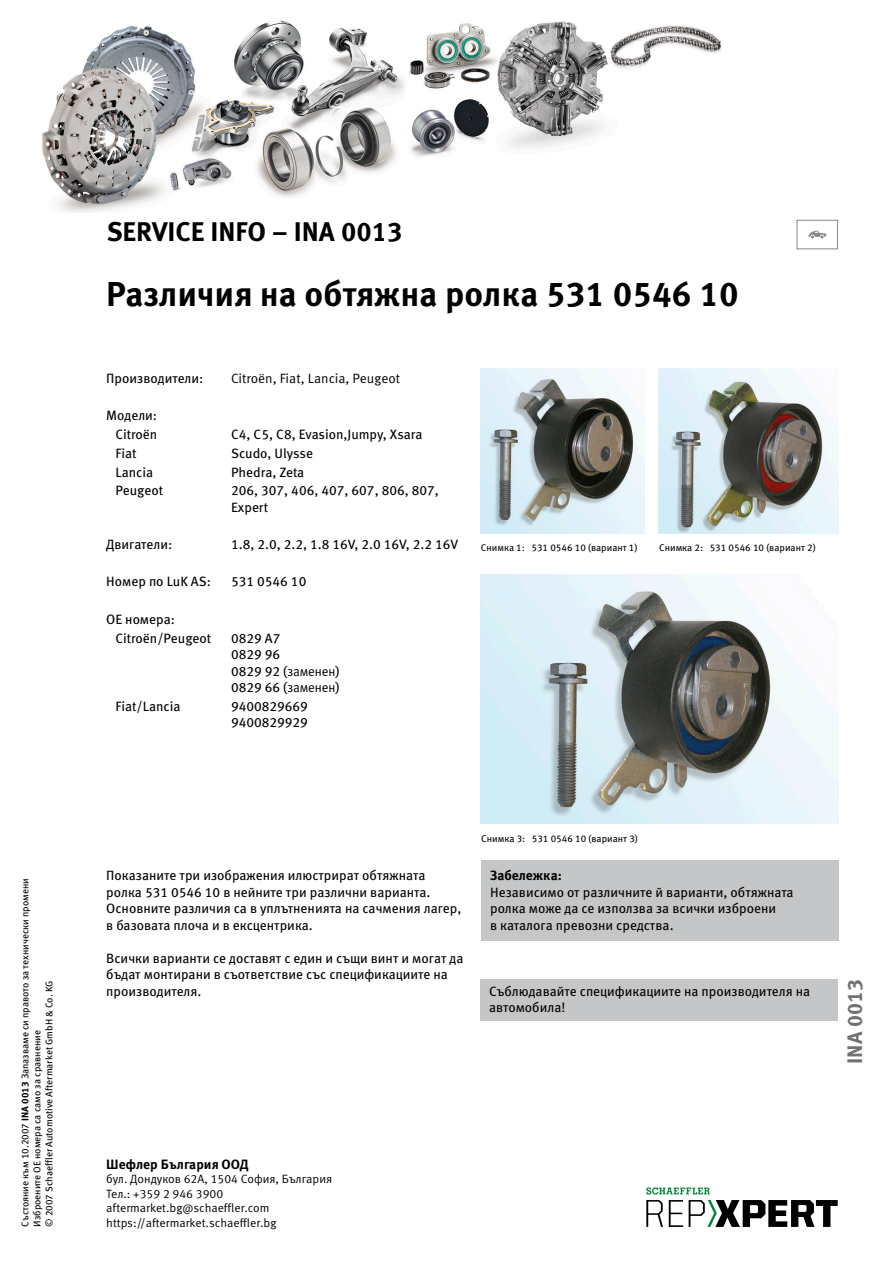
<style>
.page{position:relative;width:893px;height:1263px;background:#fff}
.page>*{position:absolute;margin:0;border:0;box-sizing:border-box;transform-origin:0 0}
.t1{font:700 34.5px "Meta Pro";color:#000}
.t2{font:700 27px "Meta Pro";color:#000}
.t3{font:700 21px "Meta Pro";color:#6f7172}
.t4{font:13.5px/16.5px "Meta Pro";color:#000}
.t5{font:13.5px "Meta Pro Norm";color:#000}
.t6{font:700 13.5px "Meta Pro";color:#000}
.t7{font:12px/14.4px "Meta Pro Norm";color:#000}
.t8{font:9.75px/12px "Meta Pro";color:#000}
.s1{font-weight:700}
.s2{font-family:"Meta Pro Norm"}
</style>
<div class="page">
<div style="left:482px;top:861px;width:357px;height:80px;background:#c5c6c7"></div>
<div style="left:480px;top:980px;width:358px;height:41px;background:#c5c6c7"></div>
<div style="left:797px;top:220px;width:41px;height:29px;border:1px solid #868789"></div>
<svg style="left:808px;top:231px;width:18px;height:7px"></svg>
<img style="left:42px;top:20px;width:679px;height:193px">
<svg style="left:646px;top:1200px;width:17px;height:27px"></svg>
<svg style="left:669px;top:1200px;width:14px;height:27px"></svg>
<svg style="left:689px;top:1200px;width:149px;height:27px"></svg>
<svg style="left:646px;top:1187px;width:64px;height:7px"></svg>
<img style="left:659px;top:369px;width:179px;height:164px">
<img style="left:481px;top:369px;width:163px;height:164px">
<img style="left:481px;top:575px;width:357px;height:249px">
<p class="t8" style="left:19px;top:1227px;width:350px;rotate:-90deg">Състояние към 10.2007 <span class="s1">INA 0013</span> Запазваме си правото за технически промени<br>Изброените ОЕ номера са само за сравнение<br>© 2007 Schaeffler Automotive Aftermarket GmbH &amp; Co. KG</p>
<h2 class="t2" style="left:107px;top:210px;width:297px">SERVICE INFO – INA 0013</h2>
<h1 class="t1" style="left:106px;top:267px;width:634px">Различия на обтяжна ролка 531 0546 10</h1>
<p class="t4" style="left:106px;top:369px;width:99px">Производители:</p>
<p class="t5" style="left:231px;top:368px;width:171px">Citroën, Fiat, Lancia, Peugeot</p>
<p class="t4" style="left:106px;top:405px;width:53px;line-height:18.8px;text-align:right">Модели:<br>Citroën</p>
<p class="t4" style="left:231px;top:425px;width:193px">C4, C5, C8, Evasion,Jumpy, Xsara</p>
<p class="t4" style="left:115px;top:444px;width:23px">Fiat</p>
<p class="t4" style="left:231px;top:444px;width:84px">Scudo, Ulysse</p>
<p class="t4" style="left:115px;top:463px;width:39px">Lancia</p>
<p class="t4" style="left:231px;top:463px;width:75px">Phedra, Zeta</p>
<p class="t4" style="left:115px;top:481px;width:49px">Peugeot</p>
<p class="t4" style="left:231px;top:481px;width:209px">206, 307, 406, 407, 607, 806, 807,<br>Expert</p>
<p class="t4" style="left:106px;top:535px;width:67px">Двигатели:</p>
<p class="t4" style="left:231px;top:535px;width:229px">1.8, 2.0, 2.2, 1.8 16V, 2.0 16V, 2.2 16V</p>
<p class="t4" style="left:106px;top:573px;width:106px">Номер по LuK AS:</p>
<p class="t4" style="left:231px;top:573px;width:77px">531 0546 10</p>
<p class="t4" style="left:115px;top:609px;width:97px;line-height:18.8px;text-indent:-9px">OE номерa:<br>Citroën/Peugeot</p>
<p class="t4" style="left:231px;top:629px;width:110px">0829 A7<br>0829 96<br>0829 92 (<span class="s2">заменен</span>)<br>0829 66 (<span class="s2">заменен</span>)</p>
<p class="t4" style="left:115px;top:697px;width:66px">Fiat/Lancia</p>
<p class="t4" style="left:231px;top:697px;width:78px">9400829669<br>9400829929</p>
<p class="t8" style="left:481px;top:541px;width:158px">Снимка 1: 531 0546 10 (вариант 1)</p>
<p class="t8" style="left:659px;top:541px;width:158px">Снимка 2: 531 0546 10 (вариант 2)</p>
<p class="t4" style="left:106px;top:866px;width:357px">Показаните три изображения илюстрират обтяжната ролка 531 0546 10 в нейните три различни варианта.<br>Основните различия са в уплътненията на сачмения лагер, в базовата плоча и в ексцентрика.</p>
<p class="t4" style="left:106px;top:949px;width:359px">Всички варианти се доставят с един и същи винт и могат да бъдат монтирани в съответствие със спецификациите на производителя.</p>
<p class="t8" style="left:481px;top:831px;width:158px">Снимка 3: 531 0546 10 (вариант 3)</p>
<p class="t6" style="left:490px;top:865px;width:73px">Забележка:</p>
<p class="t4" style="left:490px;top:883px;width:305px">Независимо от различните й варианти, обтяжната ролка може да се използва за всички изброени<br>в каталога превозни средства.</p>
<p class="t4" style="left:489px;top:982px;width:323px">Съблюдавайте спецификациите на производителя на автомобила!</p>
<h3 class="t3" style="left:838px;top:1064px;width:86px;rotate:-90deg">INA 0013</h3>
<p class="t6" style="left:106px;top:1154px;width:144px">Шефлер България ООД</p>
<p class="t7" style="left:106px;top:1171px;width:227px">бул. Дондуков 62А, 1504 София, България Тел.: +359 2 946 3900 aftermarket.bg@schaeffler.com https://aftermarket.schaeffler.bg</p>
</div>
